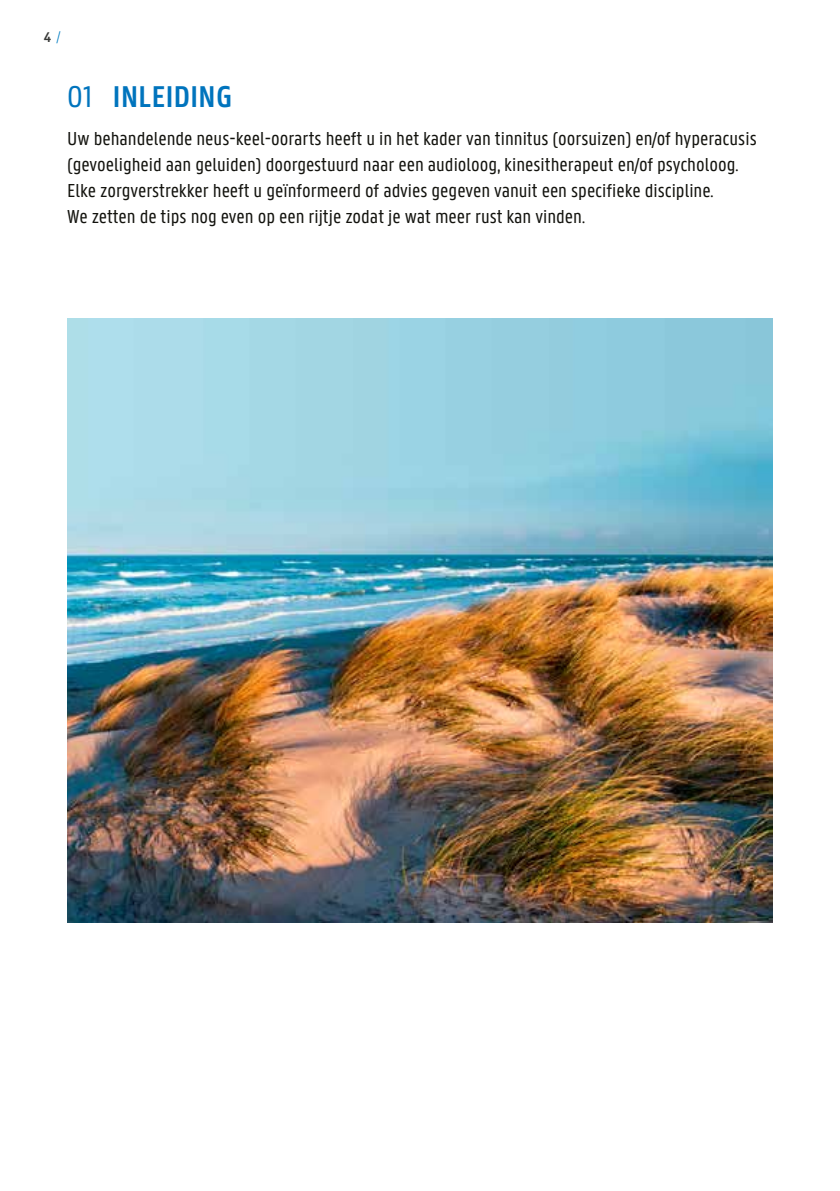
<style>
.page{position:relative;width:840px;height:1191px;background:#fff}
.page>*{position:absolute;margin:0;border:0;box-sizing:border-box;transform-origin:0 0}
.t1{font:600 32px "U Gent Panno Text";letter-spacing:-.01em;color:#0074bd}
.t2{font:20px/26px "U Gent Panno Text";color:#12120d}
.t3{font:600 15px "U Gent Panno Text";color:#383937}
.s1{font-weight:300;color:#007dc2}
.s2{font-weight:400}
</style>
<div class="page">
<img style="left:67px;top:318px;width:705px;height:604px">
<p class="t3" style="left:44px;top:28px;width:18px">4 <span class="s1">/</span></p>
<h1 class="t1" style="left:67px;top:77px;width:167px"><span class="s2">01</span> INLEIDING</h1>
<p class="t2" style="left:67px;top:125px;width:690px">Uw behandelende neus-keel-oorarts heeft u in het kader van tinnitus (oorsuizen) en/of hyperacusis (gevoeligheid aan geluiden) doorgestuurd naar een audioloog, kinesitherapeut en/of psycholoog.<br>Elke zorgverstrekker heeft u geïnformeerd of advies gegeven vanuit een specifieke discipline.<br>We zetten de tips nog even op een rijtje zodat je wat meer rust kan vinden.</p>
</div>
